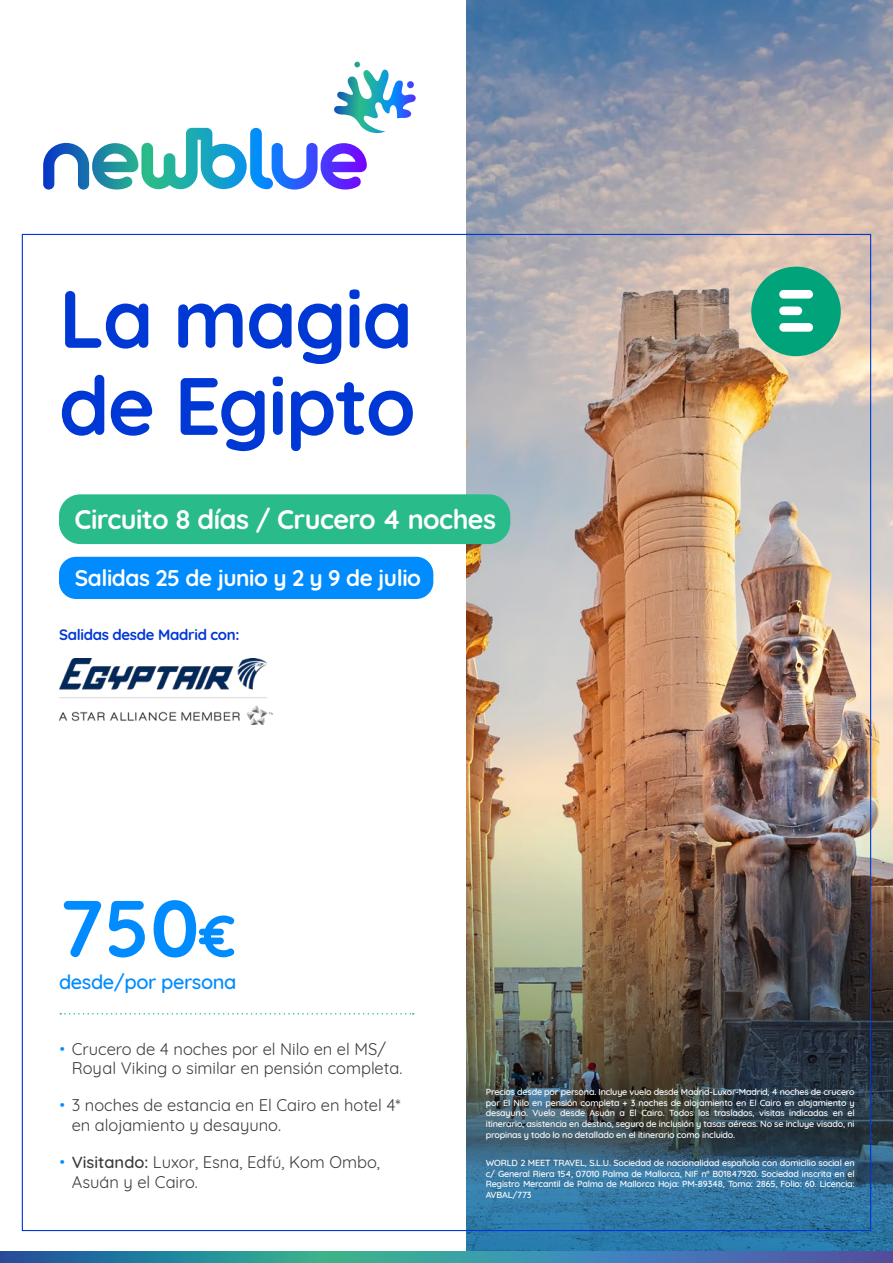
<style>
.page{position:relative;width:893px;height:1263px;background:#fff}
.page>*{position:absolute;margin:0;border:0;box-sizing:border-box;transform-origin:0 0}
.t1{font:700 81.15px/87px "Quicksand";letter-spacing:-.02em;color:#0038d6}
.t2{font:700 79.65px "Quicksand";color:#008bff}
.t3{font:700 27px "Quicksand";letter-spacing:-.02em;color:#fff}
.t4{font:700 22.5px "Quicksand";letter-spacing:-.02em;color:#fff}
.t5{font:500 19.95px "Quicksand";letter-spacing:-.02em;color:#008bff}
.t6{font:16.5px/19.8px "Quicksand";color:#3c3c3b}
.t7{font:700 15px "Quicksand";letter-spacing:-.02em;color:#0038d6}
.t8{font:500 9px/10.8px "Quicksand";letter-spacing:-.02em;color:#fff;text-align:justify}
.s1{font-size:58.35px}
.s2{font-family:"Binario Soft";font-weight:300;color:#008cff}
.s3{font-weight:500}
</style>
<div class="page">
<img style="left:466px;top:0;width:427px;height:703px">
<img style="left:466px;top:703px;width:427px;height:548px">
<svg style="left:0;top:1251px;width:893px;height:12px;background:#3982a4"></svg>
<svg style="left:43px;top:62px;width:373px;height:128px"></svg>
<svg style="left:751px;top:267px;width:90px;height:89px;background:#36ac87"></svg>
<div style="left:779px;top:290px;width:34px;height:9px;background:#fff;border-radius:4px"></div>
<div style="left:779px;top:306px;width:23px;height:9px;background:#fff;border-radius:4px"></div>
<div style="left:779px;top:323px;width:34px;height:9px;background:#fff;border-radius:4px"></div>
<div style="left:59px;top:557px;width:374px;height:42px;background:#008bff;border-radius:17px"></div>
<div style="left:59px;top:494px;width:451px;height:50px;background:#2abb8a;border-radius:21px"></div>
<img style="left:59px;top:659px;width:213px;height:65px">
<svg style="left:60px;top:1013px;width:354px;height:1px"></svg>
<h1 class="t1" style="left:59px;top:269px;width:358px">La magia de Egipto</h1>
<h3 class="t3" style="left:75px;top:497px;width:423px">Circuito 8 días / Crucero 4 noches</h3>
<h3 class="t4" style="left:75px;top:559px;width:348px">Salidas 25 de junio y 2 y 9 de julio</h3>
<h3 class="t7" style="left:59px;top:622px;width:182px">Salidas desde Madrid con:</h3>
<h2 class="t2" style="left:59px;top:862px;width:178px">750<span class="s1">€</span></h2>
<h3 class="t5" style="left:59px;top:966px;width:179px">desde/por persona</h3>
<h3 class="t6" style="left:72px;top:1037px;width:332px;text-indent:-13px"><span class="s2">•</span> Crucero de 4 noches por el Nilo en el MS/<br>Royal Viking o similar en pensión completa.</h3>
<h3 class="t6" style="left:72px;top:1094px;width:330px;text-indent:-13px"><span class="s2">•</span> 3 noches de estancia en El Cairo en hotel 4* en alojamiento y desayuno.</h3>
<h3 class="t6" style="left:72px;top:1150px;width:310px;text-indent:-13px"><span class="s2">•</span> <span class="s3">Visitando:</span> Luxor, Esna, Edfú, Kom Ombo,<br>Asuán y el Cairo.</h3>
<p class="t8" style="left:486px;top:1085px;width:370px">Precios desde por persona. Incluye vuelo desde Madrid-Luxor-Madrid, 4 noches de crucero por El Nilo en pensión completa + 3 noches de alojamiento en El Cairo en alojamiento y desayuno. Vuelo desde Asuán a El Cairo. Todos los traslados, visitas indicadas en el itinerario, asistencia en destino, seguro de inclusión y tasas aéreas. No se incluye visado, ni propinas y todo lo no detallado en el itinerario como incluido.</p>
<p class="t8" style="left:486px;top:1156px;width:370px">WORLD 2 MEET TRAVEL, S.L.U. Sociedad de nacionalidad española con domicilio social en c/ General Riera 154, 07010 Palma de Mallorca, NIF nº B01847920. Sociedad inscrita en el Registro Mercantil de Palma de Mallorca Hoja: PM-89348, Tomo: 2865, Folio: 60. Licencia:<br>AVBAL/773</p>
</div>
